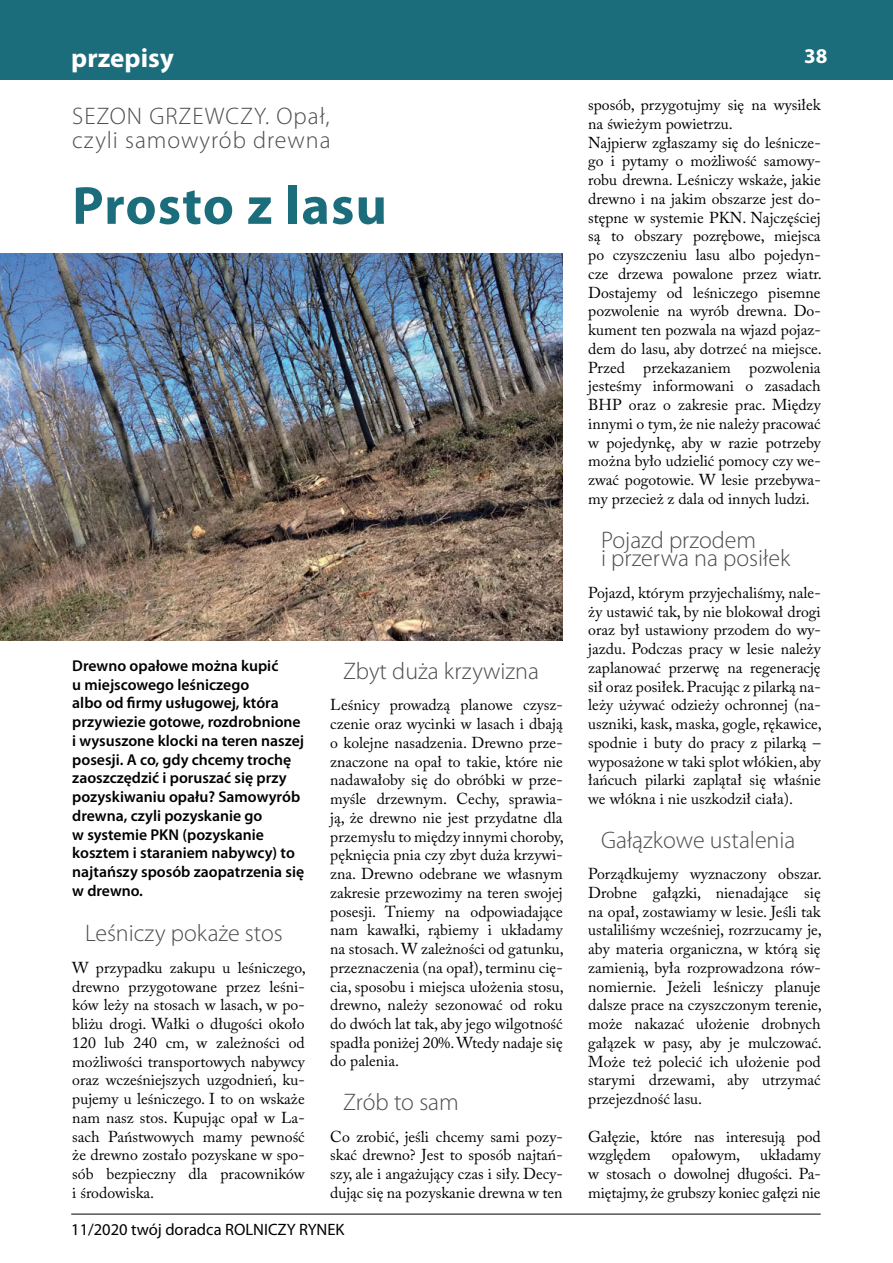
<style>
.page{position:relative;width:893px;height:1263px;background:#fff}
.page>*{position:absolute;margin:0;border:0;box-sizing:border-box;transform-origin:0 0}
._2-tytuł{font:700 54px "Myriad Pro";letter-spacing:.02em;color:#1c6d7c}
._5-odstep{font:700 27px "Myriad Pro";color:#fff}
._4-śródtytuł{font:300 24px/18.8px "Myriad Pro";color:#4d4d4f}
._1-NADTYTUL_NOWY{font:300 24px/24px "Myriad Pro";letter-spacing:.04em;color:#4d4d4f}
.t1{font:700 21px "Myriad Pro";color:#fff}
.pagina{font:16.5px "Myriad Pro";color:#000}
._5-podstawowy{font:15.75px/18.8px "Adobe Caslon Pro";color:#000;text-align:justify}
._3_lead_1szpalta_baz{font:600 15.75px/18.8px "Myriad Pro";color:#000}
</style>
<div class="page">
<hr style="left:71px;top:1214px;width:750px;height:1px;background:#000">
<div style="left:0;top:0;width:893px;height:79px;background:#1c6d7c"></div>
<img style="left:0;top:254px;width:563px;height:386px">
<p class="_5-odstep" style="left:71px;top:35px;width:140px">aktualności</p>
<p class="t1" style="left:797px;top:43px;width:25px">38</p>
<p class="_5-odstep" style="left:71px;top:41px;width:104px">przepisy</p>
<p class="t1" style="left:804px;top:42px;width:25px">38</p>
<p class="_1-NADTYTUL_NOWY" style="left:72px;top:104px;width:260px">SEZON GRZEWCZY. Opał, czyli samowyrób drewna</p>
<p class="_2-tytuł" style="left:72px;top:170px;width:316px">Prosto z lasu</p>
<p class="_5-podstawowy" style="left:588px;top:95px;width:234px">sposób, przygotujmy się na wysiłek na świeżym powietrzu.</p>
<p class="_5-podstawowy" style="left:588px;top:133px;width:235px">Najpierw zgłaszamy się do leśnicze&shy;go i pytamy o możliwość samowy&shy;robu drewna. Leśniczy wskaże, jakie drewno i na jakim obszarze jest do&shy;stępne w systemie PKN. Najczęściej są to obszary pozrębowe, miejsca po czyszczeniu lasu albo pojedyn&shy;cze drzewa powalone przez wiatr.<br>Dostajemy od leśniczego pisemne pozwolenie na wyrób drewna. Do&shy;kument ten pozwala na wjazd pojaz&shy;dem do lasu, aby dotrzeć na miejsce.<br>Przed przekazaniem pozwolenia jesteśmy informowani o zasadach BHP oraz o zakresie prac. Między innymi o tym, że nie należy pracować w pojedynkę, aby w razie potrzeby można było udzielić pomocy czy we&shy;zwać pogotowie. W lesie przebywa&shy;my przecież z dala od innych ludzi.</p>
<p class="_4-śródtytuł" style="left:601px;top:530px;width:191px">Pojazd przodem<br>i przerwa na posiłek</p>
<p class="_5-podstawowy" style="left:588px;top:583px;width:235px">Pojazd, którym przyjechaliśmy, nale&shy;ży ustawić tak, by nie blokował drogi oraz był ustawiony przodem do wy&shy;jazdu. Podczas pracy w lesie należy zaplanować przerwę na regenerację sił oraz posiłek. Pracując z pilarką na&shy;leży używać odzieży ochronnej (na&shy;uszniki, kask, maska, gogle, rękawice, spodnie i buty do pracy z pilarką – wyposażone w taki splot włókien, aby łańcuch pilarki zaplątał się właśnie we włókna i nie uszkodził ciała).</p>
<p class="_4-śródtytuł" style="left:601px;top:830px;width:196px">Gałązkowe ustalenia</p>
<p class="_5-podstawowy" style="left:588px;top:864px;width:235px">Porządkujemy wyznaczony obszar.<br>Drobne gałązki, nienadające się na opał, zostawiamy w lesie. Jeśli tak ustaliliśmy wcześniej, rozrzucamy je, aby materia organiczna, w którą się zamienią, była rozprowadzona rów&shy;nomiernie. Jeżeli leśniczy planuje dalsze prace na czyszczonym terenie, może nakazać ułożenie drobnych gałązek w pasy, aby je mulczować.<br>Może też polecić ich ułożenie pod starymi drzewami, aby utrzymać przejezdność lasu.</p>
<p class="_5-podstawowy" style="left:588px;top:1127px;width:234px">Gałęzie, które nas interesują pod względem</p>
<p class="_3_lead_1szpalta_baz" style="left:72px;top:656px;width:233px">Drewno opałowe można kupić<br>u miejscowego leśniczego<br>albo od firmy usługowej, która przywiezie gotowe, rozdrobnione i wysuszone klocki na teren naszej posesji. A co, gdy chcemy trochę zaoszczędzić i poruszać się przy pozyskiwaniu opału? Samowyrób drewna, czyli pozyskanie go<br>w systemie PKN (pozyskanie kosztem i staraniem nabywcy) to najtańszy sposób zaopatrzenia się w drewno.</p>
<p class="_4-śródtytuł" style="left:85px;top:924px;width:199px">Leśniczy pokaże stos</p>
<p class="_5-podstawowy" style="left:72px;top:958px;width:235px">W przypadku zakupu u leśniczego, drewno przygotowane przez leśni&shy;ków leży na stosach w lasach, w po&shy;bliżu drogi. Wałki o długości około 120 lub 240 cm, w zależności od możliwości transportowych nabywcy oraz wcześniejszych uzgodnień, ku&shy;pujemy u leśniczego. I to on wskaże nam nasz stos. Kupując opał w La&shy;sach Państwowych mamy pewność że drewno zostało pozyskane w spo&shy;sób bezpieczny dla pracowników i środowiska.</p>
<p class="_4-śródtytuł" style="left:343px;top:661px;width:197px">Zbyt duża krzywizna</p>
<p class="_5-podstawowy" style="left:330px;top:695px;width:235px">Leśnicy prowadzą planowe czysz&shy;czenie oraz wycinki w lasach i dbają o kolejne nasadzenia. Drewno prze&shy;znaczone na opał to takie, które nie nadawałoby się do obróbki w prze&shy;myśle drzewnym. Cechy, sprawia&shy;ją, że drewno nie jest przydatne dla przemysłu to między innymi choroby, pęknięcia pnia czy zbyt duża krzywi&shy;zna. Drewno odebrane we własnym zakresie przewozimy na teren swojej posesji. Tniemy na odpowiadające nam kawałki, rąbiemy i układamy na stosach. W zależności od gatunku, przeznaczenia (na opał), terminu cię&shy;cia, sposobu i miejsca ułożenia stosu, drewno, należy sezonować od roku do dwóch lat tak, aby jego wilgotność spadła poniżej 20%. Wtedy nadaje się do palenia.</p>
<p class="_4-śródtytuł" style="left:343px;top:1092px;width:117px">Zrób to sam</p>
<p class="_5-podstawowy" style="left:330px;top:1127px;width:234px">Co zrobić, jeśli chcemy sami pozy&shy;skać drewno? Jest to sposób najtań&shy;szy, ale i angażujący czas i siły. Decy&shy;dując się na pozyskanie drewna w ten</p>
<p class="_5-podstawowy" style="left:588px;top:1145px;width:234px;text-indent:172px">układamy w stosach o dowolnej długości. Pa&shy;miętajmy, że grubszy koniec gałęzi nie</p>
<p class="_5-podstawowy" style="left:672px;top:1145px;width:70px">opałowym,</p>
<p class="pagina" style="left:71px;top:1219px;width:275px">11/2020 twój doradca ROLNICZY RYNEK</p>
</div>
